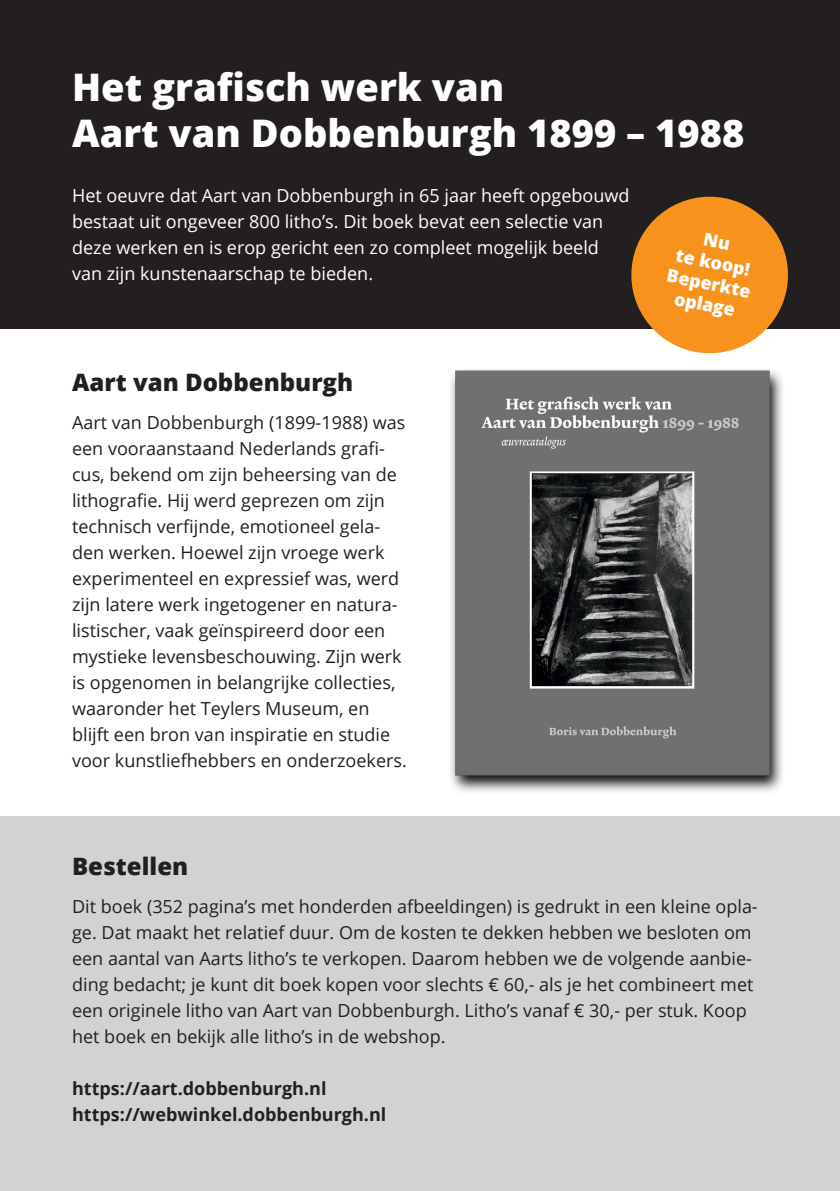
<style>
.page{position:relative;width:840px;height:1191px;background:#fff}
.page>*{position:absolute;margin:0;border:0;box-sizing:border-box;transform-origin:0 0}
.t1{font:800 38px/45.6px "Open Sans";color:#fff}
.t2{font:800 24px "Open Sans";color:#231f20}
.t3{font:18px/26px "Open Sans";color:#231f20}
.t4{font:18px/26px "Open Sans";color:#fff}
.t5{font:700 18px/26px "Open Sans";color:#231f20}
.t6{font:800 17.8px/21.4px "Open Sans";color:#fff;text-align:center}
</style>
<div class="page">
<div style="left:0;top:816px;width:839px;height:375px;background:#d1d2d4"></div>
<div style="left:0;top:0;width:839px;height:329px;background:#231f20"></div>
<img style="left:451px;top:370px;width:332px;height:422px">
<svg style="left:631px;top:196px;width:157px;height:158px"></svg>
<h1 class="t1" style="left:72px;top:62px;width:673px">Het grafisch werk van<br>Aart van Dobbenburgh 1899 – 1988</h1>
<p class="t4" style="left:72px;top:181px;width:558px">Het oeuvre dat Aart van Dobbenburgh in 65 jaar heeft opgebouwd bestaat uit ongeveer 800 litho’s. Dit boek bevat een selectie van deze werken en is erop gericht een zo compleet mogelijk beeld van zijn kunstenaarschap te bieden.</p>
<p class="t6" style="left:677px;top:222px;width:86px;rotate:11deg">Nu<br>te koop!<br>Beperkte oplage</p>
<h2 class="t2" style="left:72px;top:364px;width:282px">Aart van Dobbenburgh</h2>
<p class="t3" style="left:72px;top:409px;width:336px">Aart van Dobbenburgh (1899-1988) was een vooraanstaand Nederlands grafi&shy;cus, bekend om zijn beheersing van de lithografie. Hij werd geprezen om zijn technisch verfijnde, emotioneel gela&shy;den werken. Hoewel zijn vroege werk experimenteel en expressief was, werd zijn latere werk ingetogener en natura&shy;listischer, vaak geïnspireerd door een mystieke levensbeschouwing. Zijn werk is opgenomen in belangrijke collecties, waaronder het Teylers Museum, en blijft een bron van inspiratie en studie voor kunstliefhebbers en onderzoekers.</p>
<h2 class="t2" style="left:72px;top:847px;width:118px">Bestellen</h2>
<p class="t3" style="left:72px;top:892px;width:686px">Dit boek (352 pagina’s met honderden afbeeldingen) is gedrukt in een kleine opla&shy;ge. Dat maakt het relatief duur. Om de kosten te dekken hebben we besloten om een aantal van Aarts litho’s te verkopen. Daarom hebben we de volgende aanbie&shy;ding bedacht; je kunt dit boek kopen voor slechts € 60,- als je het combineert met een originele litho van Aart van Dobbenburgh. Litho’s vanaf € 30,- per stuk. Koop het boek en bekijk alle litho’s in de webshop.</p>
<p class="t5" style="left:72px;top:1074px;width:315px">https://aart.dobbenburgh.nl https://webwinkel.dobbenburgh.nl</p>
</div>
